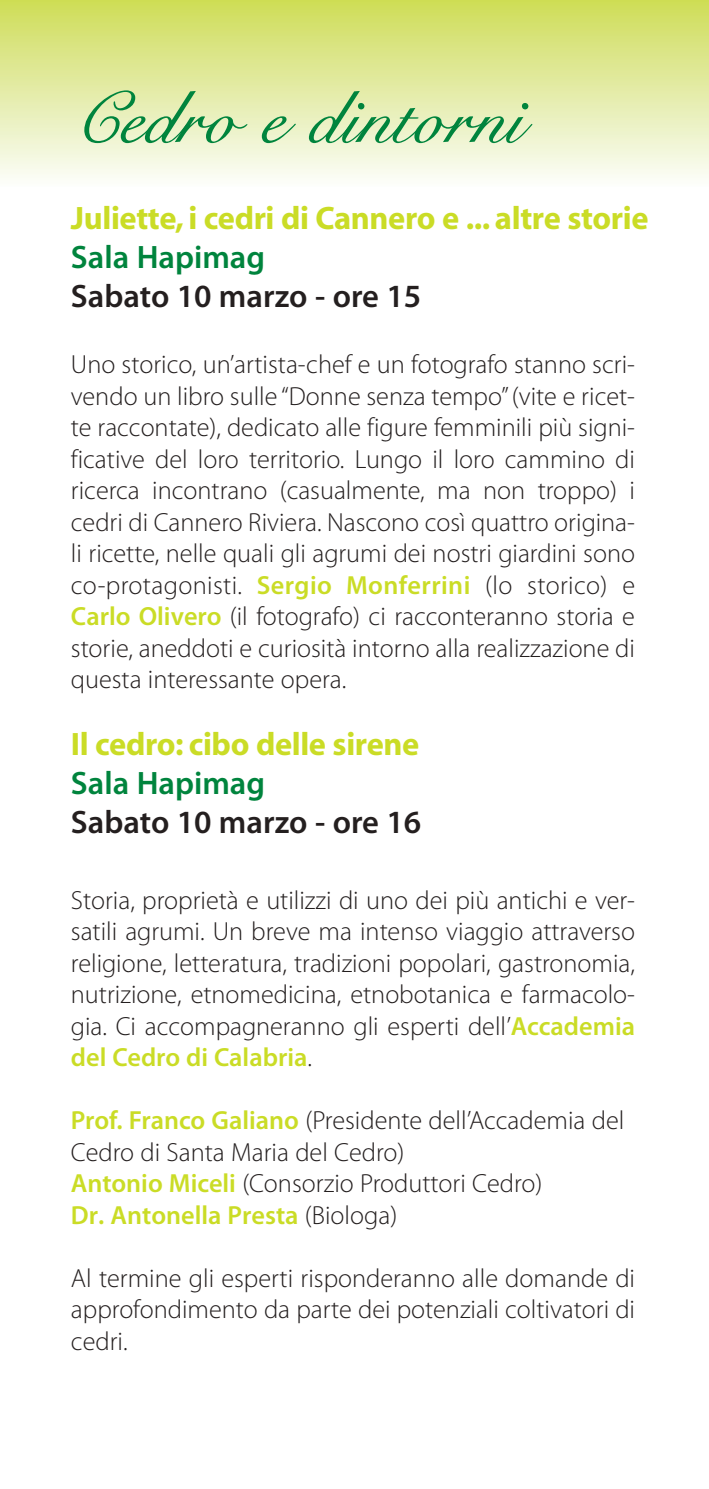
<style>
.page{position:relative;width:709px;height:1489px;background:#fff}
.page>*{position:absolute;margin:0;border:0;box-sizing:border-box;transform-origin:0 0}
.t1{font:italic 75px "Signet Roundhand";color:#00843d}
.t2{font:700 32.5px "Myriad";letter-spacing:-.01em;color:#cadc26}
.t3{font:600 32.5px "Myriad Pro";color:#241f1f}
.t4{font:600 32.5px "Myriad Pro";color:#00843d}
.t5{font:300 26.25px/31.5px "Myriad Pro";color:#241f1f;text-align:justify}
.s1{font-weight:600;color:#cadc26}
</style>
<div class="page">
<img style="left:0;top:0;width:709px;height:178px">
<h1 class="t1" style="left:68px;top:75px;width:443px">Cedro e dintorni</h1>
<p class="t2" style="left:71px;top:206px;width:579px">Juliette, i cedri di Cannero e ... altre storie</p>
<p class="t4" style="left:71px;top:245px;width:196px">Sala Hapimag</p>
<p class="t3" style="left:71px;top:284px;width:352px">Sabato 10 marzo - ore 15</p>
<p class="t5" style="left:71px;top:350px;width:565px">Uno storico, un’artista-chef e un fotografo stanno scri&shy;vendo un libro sulle “Donne senza tempo”(vite e ricet&shy;te raccontate), dedicato alle figure femminili più signi&shy;ficative del loro territorio. Lungo il loro cammino di ricerca incontrano (casualmente, ma non troppo) i cedri di Cannero Riviera. Nascono così quattro origina&shy;li ricette, nelle quali gli agrumi dei nostri giardini sono co-protagonisti. <span class="s1">Sergio Monferrini</span> (lo storico) e <span class="s1">Carlo Olivero</span> (il fotografo) ci racconteranno storia e storie, aneddoti e curiosità intorno alla realizzazione di questa interessante opera.</p>
<p class="t2" style="left:71px;top:732px;width:350px">Il cedro: cibo delle sirene</p>
<p class="t4" style="left:71px;top:771px;width:196px">Sala Hapimag</p>
<p class="t3" style="left:71px;top:810px;width:352px">Sabato 10 marzo - ore 16</p>
<p class="t5" style="left:71px;top:886px;width:565px">Storia, proprietà e utilizzi di uno dei più antichi e ver&shy;satili agrumi. Un breve ma intenso viaggio attraverso religione, letteratura, tradizioni popolari, gastronomia, nutrizione, etnomedicina, etnobotanica e farmacolo&shy;gia. Ci accompagneranno gli esperti dell’<span class="s1">Accademia del Cedro di Calabria</span>.</p>
<p class="t5" style="left:71px;top:1106px;width:555px;text-align:left"><span class="s1">Prof. Franco Galiano</span> (Presidente dell’Accademia del Cedro di Santa Maria del Cedro)<br><span class="s1">Antonio Miceli</span> (Consorzio Produttori Cedro)<br><span class="s1">Dr. Antonella Presta</span> (Biologa)</p>
<p class="t5" style="left:71px;top:1264px;width:565px">Al termine gli esperti risponderanno alle domande di approfondimento da parte dei potenziali coltivatori di cedri.</p>
</div>
